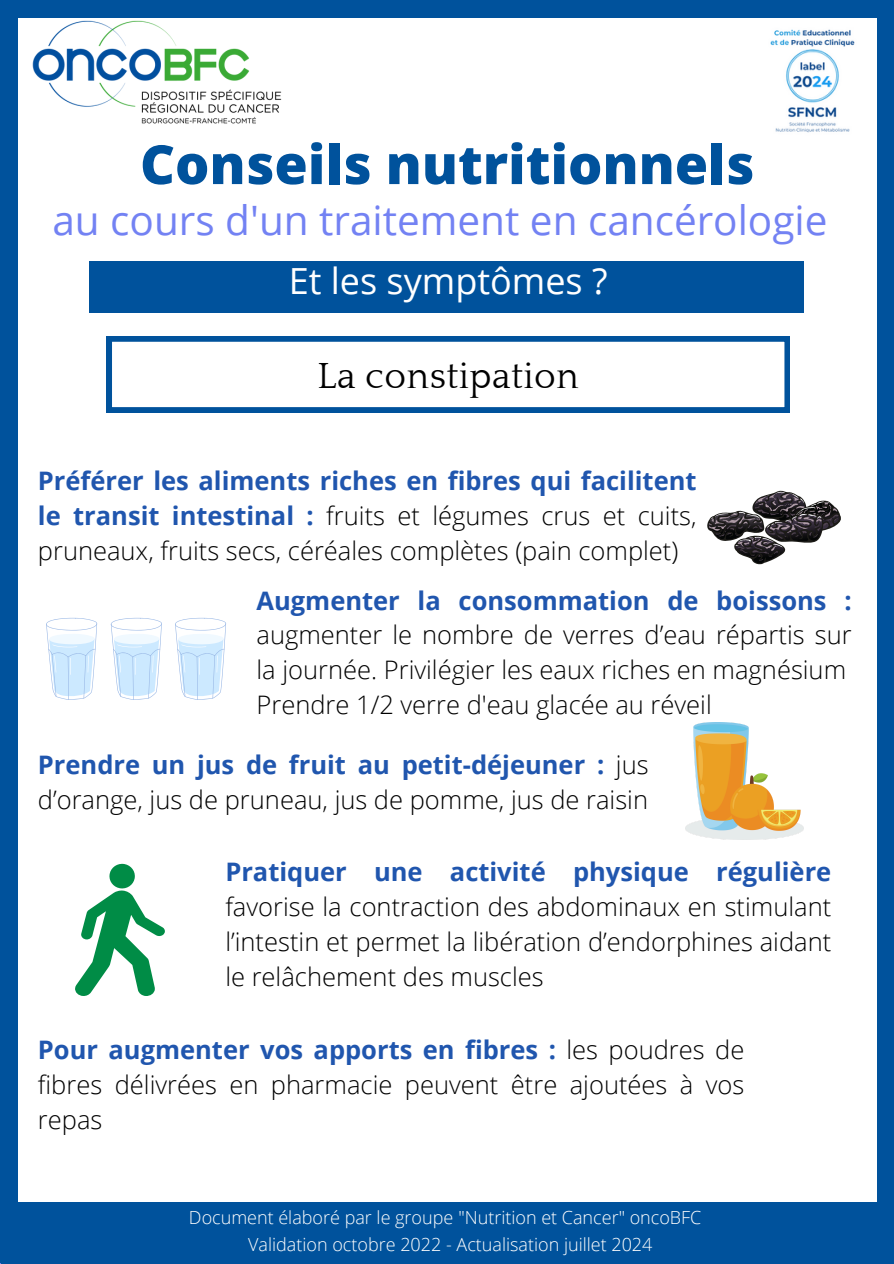
<style>
.page{position:relative;width:894px;height:1264px;background:#fff}
.page>*{position:absolute;margin:0;border:0;box-sizing:border-box;transform-origin:0 0}
.t1{font:800 54px "Open Sans";color:#00529c}
.t2{font:40.5px "Open Sans";color:#7382f3}
.t3{font:37.2px "Quattrocento";letter-spacing:.01em;color:#000}
.t4{font:36px "Open Sans";color:#fff}
.t5{font:300 25.5px/34.8px "Open Sans";color:#000;text-align:justify}
.t6{font:300 18px "Open Sans";color:#fff}
.s1{font-weight:700;color:#2056ae}
</style>
<div class="page">
<img style="left:731px;top:17px;width:146px;height:116px">
<div style="left:89px;top:260px;width:715px;height:52px;background:#00529c"></div>
<svg style="left:106px;top:336px;width:683px;height:76px"></svg>
<svg style="left:707px;top:490px;width:134px;height:74px"></svg>
<svg style="left:46px;top:618px;width:51px;height:82px"></svg>
<svg style="left:110px;top:618px;width:52px;height:82px"></svg>
<svg style="left:175px;top:618px;width:51px;height:82px"></svg>
<img style="left:685px;top:722px;width:117px;height:117px">
<svg style="left:75px;top:863px;width:90px;height:133px"></svg>
<div style="left:0;top:0;width:893px;height:17px;background:#00529c"></div>
<div style="left:0;top:9px;width:17px;height:1254px;background:#00529c"></div>
<div style="left:877px;top:0;width:16px;height:1254px;background:#00529c"></div>
<img style="left:17px;top:17px;width:286px;height:128px">
<div style="left:1px;top:1202px;width:892px;height:61px;background:#00529c"></div>
<h3 class="t1" style="left:140px;top:126px;width:615px">Conseils nutritionnels</h3>
<h2 class="t2" style="left:52px;top:192px;width:776px">au cours d'un traitement en cancérologie</h2>
<p class="t4" style="left:288px;top:256px;width:320px">Et les symptômes ?</p>
<h1 class="t3" style="left:317px;top:356px;width:263px">La constipation</h1>
<h4 class="t5" style="left:38px;top:462px;width:660px"><span class="s1">Préférer les aliments riches en fibres qui facilitent le transit intestinal :</span> fruits et légumes crus et cuits, pruneaux, fruits secs, céréales complètes (pain complet)</h4>
<p class="t5" style="left:256px;top:582px;width:596px;text-align:left"><span class="s1">Augmenter la consommation de boissons : </span>augmenter le nombre de verres d’eau répartis sur la journée. Privilégier les eaux riches en magnésium Prendre 1/2 verre d'eau glacée au réveil</p>
<h4 class="t5" style="left:38px;top:746px;width:612px"><span class="s1">Prendre un jus de fruit au petit-déjeuner :</span> jus d’orange, jus de pruneau, jus de pomme, jus de raisin</h4>
<p class="t5" style="left:225px;top:854px;width:607px"><span class="s1">Pratiquer une activité physique régulière </span>favorise la contraction des abdominaux en stimulant l’intestin et permet la libération d’endorphines aidant le relâchement des muscles</p>
<p class="t5" style="left:38px;top:1031px;width:707px"><span class="s1">Pour augmenter vos apports en fibres :</span> les poudres de fibres délivrées en pharmacie peuvent être ajoutées à vos repas</p>
<p class="t6" style="left:189px;top:1204px;width:514px">Document élaboré par le groupe "Nutrition et Cancer" oncoBFC</p>
<h4 class="t6" style="left:248px;top:1231px;width:405px">Validation octobre 2022 - Actualisation juillet 2024</h4>
</div>
